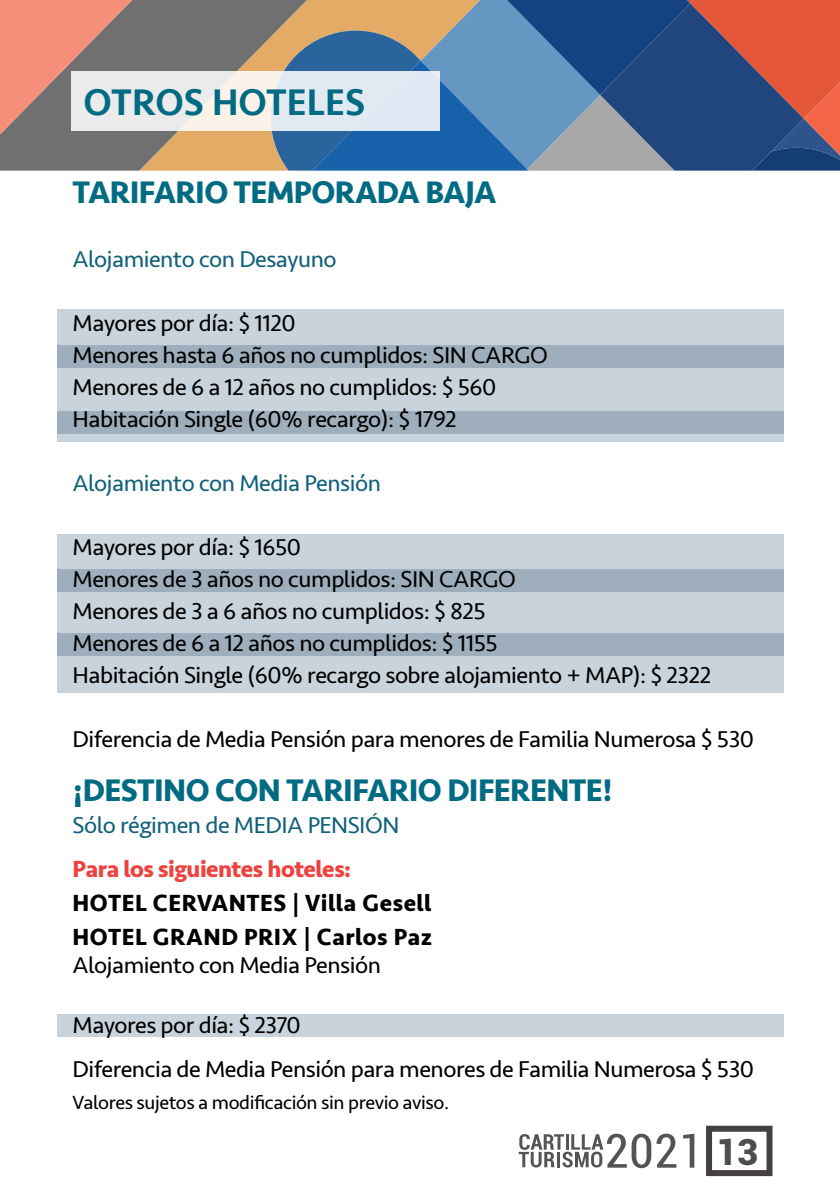
<style>
.page{position:relative;width:840px;height:1191px;background:#fff}
.page>*{position:absolute;margin:0;border:0;box-sizing:border-box;transform-origin:0 0}
.t1{font:500 38px "Seravek";color:#006b82}
.t2{font:900 36px "Roboto";color:#4d4d4f}
.t3{font:700 32px "Seravek";letter-spacing:-.02em;color:#006b82}
.t4{font:24px/32px "Seravek";letter-spacing:-.02em;color:#000}
.t5{font:700 24px/33.6px "Seravek";letter-spacing:.02em;color:#000}
.t6{font:24px "Seravek";letter-spacing:-.02em;color:#11617c}
.t7{font:20px "Seravek";letter-spacing:-.02em;color:#000}
.s1{color:#ef413d}
.s2{font-weight:500}
</style>
<div class="page">
<div style="left:705px;top:1125px;width:67px;height:51px;border:6px solid #454042"></div>
<svg style="left:518px;top:1133px;width:158px;height:35px"></svg>
<svg style="left:683px;top:1133px;width:11px;height:34px"></svg>
<svg style="left:0;top:0;width:262px;height:171px;background:#8b7e6f"></svg>
<svg style="left:0;top:0;width:132px;height:134px;background:#c58477"></svg>
<svg style="left:262px;top:0;width:577px;height:171px;background:#636c88"></svg>
<svg style="left:72px;top:71px;width:368px;height:59px;background:#e9ebed"></svg>
<div style="left:57px;top:309px;width:726px;height:133px;background:#c9d3db"></div>
<div style="left:57px;top:533px;width:726px;height:159px;background:#c9d3db"></div>
<div style="left:57px;top:345px;width:726px;height:23px;background:#9eaebc"></div>
<div style="left:57px;top:1013px;width:726px;height:23px;background:#c9d3db"></div>
<div style="left:57px;top:569px;width:726px;height:23px;background:#9eaebc"></div>
<div style="left:57px;top:411px;width:726px;height:22px;background:#9eaebc"></div>
<div style="left:57px;top:633px;width:726px;height:22px;background:#9eaebc"></div>
<h1 class="t1" style="left:84px;top:79px;width:283px">OTROS HOTELES</h1>
<h3 class="t3" style="left:73px;top:167px;width:425px">TARIFARIO TEMPORADA BAJA</h3>
<p class="t6" style="left:73px;top:240px;width:265px">Alojamiento con Desayuno</p>
<p class="t4" style="left:73px;top:307px;width:476px">Mayores por día: $ 1120<br>Menores hasta 6 años no cumplidos: SIN CARGO Menores de 6 a 12 años no cumplidos: $ 560<br>Habitación Single (60% recargo): $ 1792</p>
<p class="t6" style="left:73px;top:464px;width:309px">Alojamiento con Media Pensión</p>
<p class="t4" style="left:73px;top:531px;width:639px">Mayores por día: $ 1650<br>Menores de 3 años no cumplidos: SIN CARGO<br>Menores de 3 a 6 años no cumplidos: $ 825<br>Menores de 6 a 12 años no cumplidos: $ 1155<br>Habitación Single (60% recargo sobre alojamiento + MAP): $ 2322</p>
<p class="t4" style="left:73px;top:723px;width:682px">Diferencia de Media Pensión para menores de Familia Numerosa $ 530</p>
<h3 class="t3" style="left:73px;top:765px;width:541px">¡DESTINO CON TARIFARIO DIFERENTE!</h3>
<p class="t6" style="left:73px;top:806px;width:328px">Sólo régimen de MEDIA PENSIÓN</p>
<p class="t5" style="left:73px;top:852px;width:361px"><span class="s1">Para los siguientes hoteles:<br></span>HOTEL CERVANTES <span class="s2">|</span> Villa Gesell<br>HOTEL GRAND PRIX <span class="s2">|</span> Carlos Paz</p>
<p class="t4" style="left:73px;top:948px;width:309px">Alojamiento con Media Pensión</p>
<p class="t4" style="left:73px;top:1002px;width:682px;line-height:44px">Mayores por día: $ 2370<br>Diferencia de Media Pensión para menores de Familia Numerosa $ 530</p>
<p class="t7" style="left:73px;top:1086px;width:378px">Valores sujetos a modificación sin previo aviso.</p>
<h2 class="t2" style="left:715px;top:1126px;width:43px">13</h2>
</div>
